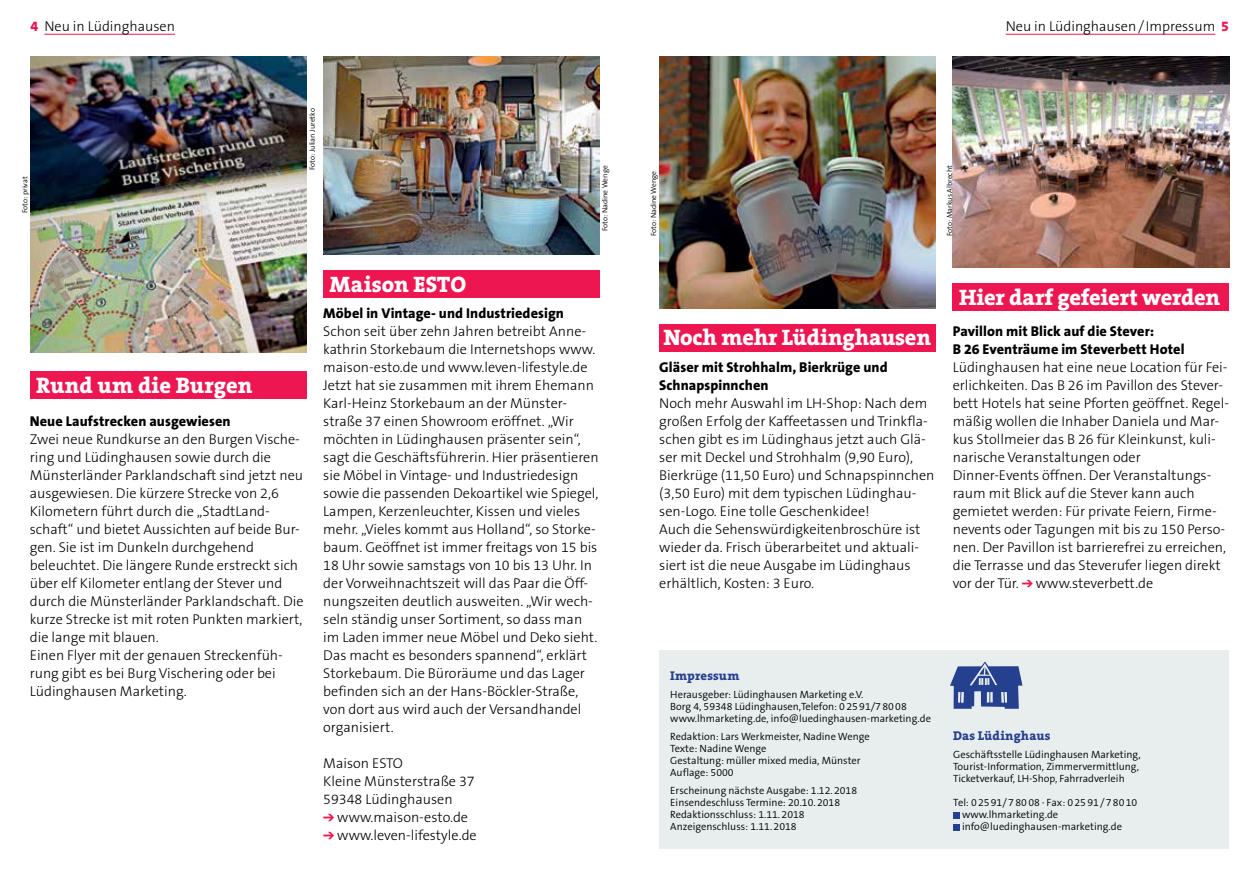
<style>
.page{position:relative;width:1259px;height:893px;background:#fff}
.page>*{position:absolute;margin:0;border:0;box-sizing:border-box;transform-origin:0 0}
.t1{font:800 22.5px "The Serif B8";letter-spacing:-.005em;color:#fff}
.t2{font:300 14.25px/18px "The Sans B3";color:#000}
.t3{font:800 14.25px/18px "The Sans B8";letter-spacing:.005em;color:#000}
.t4{font:800 12.75px "The Serif B8";letter-spacing:.01em;color:#25408f}
.t5{font:300 10.5px/12px "The Sans B4";color:#000}
.t6{font:300 7.5px "The Sans B4";color:#000}
.s1{font-family:"The Sans B8";font-weight:800;color:#ed1651}
.s2{color:#ed1651}
</style>
<div class="page">
<div style="left:30px;top:371px;width:276px;height:28px;background:#ed1651"></div>
<hr style="left:44px;top:34px;width:131px;height:1px;background:#ed1651">
<hr style="left:1005px;top:34px;width:210px;height:1px;background:#ed1651">
<div style="left:659px;top:650px;width:570px;height:198px;background:#e8eded"></div>
<div style="left:953px;top:812px;width:7px;height:6px;background:#25408f"></div>
<div style="left:953px;top:824px;width:7px;height:6px;background:#25408f"></div>
<svg style="left:950px;top:661px;width:72px;height:48px"></svg>
<div style="left:323px;top:270px;width:276px;height:28px;background:#ed1651"></div>
<img style="left:323px;top:56px;width:276px;height:198px">
<div style="left:952px;top:283px;width:277px;height:28px;background:#ed1651"></div>
<img style="left:952px;top:56px;width:277px;height:212px">
<img style="left:659px;top:56px;width:276px;height:252px">
<div style="left:659px;top:324px;width:276px;height:28px;background:#ed1651"></div>
<img style="left:30px;top:56px;width:277px;height:297px">
<p class="t2" style="left:31px;top:18px;width:146px"><span class="s1">4</span> Neu in Lüdinghausen</p>
<p class="t2" style="left:1005px;top:18px;width:225px">Neu in Lüdinghausen/ Impressum <span class="s1">5</span></p>
<p class="t6" style="left:21px;top:213px;width:38px;rotate:-90deg">Foto: privat</p>
<p class="t6" style="left:308px;top:170px;width:63px;rotate:-90deg">Foto: Julian Juretko</p>
<p class="t6" style="left:601px;top:231px;width:67px;rotate:-90deg">Foto: Nadine Wenge</p>
<h1 class="t1" style="left:36px;top:374px;width:218px">Rund um die Burgen</h1>
<p class="t3" style="left:30px;top:413px;width:202px">Neue Laufstrecken ausgewiesen</p>
<p class="t2" style="left:30px;top:431px;width:275px">Zwei neue Rundkurse an den Burgen Vische&shy;ring und Lüdinghausen sowie durch die Münsterländer Parklandschaft sind jetzt neu ausgewiesen. Die kürzere Strecke von 2,6<br>Kilometern führt durch die „StadtLand&shy;schaft“ und bietet Aussichten auf beide Bur&shy;gen. Sie ist im Dunkeln durchgehend beleuchtet. Die längere Runde erstreckt sich über elf Kilometer entlang der Stever und durch die Münsterländer Parklandschaft. Die kurze Strecke ist mit roten Punkten markiert, die lange mit blauen.<br>Einen Flyer mit der genauen Streckenfüh&shy;rung gibt es bei Burg Vischering oder bei Lüdinghausen Marketing.</p>
<h1 class="t1" style="left:330px;top:273px;width:138px">Maison ESTO</h1>
<p class="t3" style="left:323px;top:305px;width:242px">Möbel in Vintage- und Industriedesign</p>
<p class="t2" style="left:323px;top:323px;width:277px">Schon seit über zehn Jahren betreibt Anne&shy;kathrin Storkebaum die Internetshops www. maison-esto.de und www.leven-lifestyle.de Jetzt hat sie zusammen mit ihrem Ehemann Karl-Heinz Storkebaum an der Münster&shy;straße 37 einen Showroom eröffnet. „Wir möchten in Lüdinghausen präsenter sein“, sagt die Geschäftsführerin. Hier präsentieren sie Möbel in Vintage- und Industriedesign sowie die passenden Dekoartikel wie Spiegel, Lampen, Kerzenleuchter, Kissen und vieles mehr. „Vieles kommt aus Holland“, so Storke&shy;baum. Geöffnet ist immer freitags von 15 bis 18 Uhr sowie samstags von 10 bis 13 Uhr. In der Vorweihnachtszeit will das Paar die Öff&shy;nungszeiten deutlich ausweiten. „Wir wech&shy;seln ständig unser Sortiment, so dass man im Laden immer neue Möbel und Deko sieht.<br>Das macht es besonders spannend“, erklärt Storkebaum. Die Büroräume und das Lager befinden sich an der Hans-Böckler-Straße, von dort aus wird auch der Versandhandel organisiert.</p>
<p class="t2" style="left:323px;top:755px;width:153px">Maison ESTO<br>Kleine Münsterstraße 37<br>59348 Lüdinghausen</p>
<p class="t2" style="left:323px;top:809px;width:146px"><span class="s2">➔</span> www.maison-esto.de</p>
<p class="t2" style="left:323px;top:827px;width:155px"><span class="s2">➔</span> www.leven-lifestyle.de</p>
<p class="t6" style="left:650px;top:236px;width:67px;rotate:-90deg">Foto: Nadine Wenge</p>
<p class="t6" style="left:945px;top:236px;width:73px;rotate:-90deg">Foto: Markus Albrecht</p>
<h1 class="t1" style="left:663px;top:326px;width:269px">Noch mehr Lüdinghausen</h1>
<p class="t3" style="left:659px;top:359px;width:230px">Gläser mit Strohhalm, Bierkrüge und<br>Schnapspinnchen</p>
<p class="t2" style="left:659px;top:395px;width:277px">Noch mehr Auswahl im LH-Shop: Nach dem großen Erfolg der Kaffeetassen und Trinkfla&shy;schen gibt es im Lüdinghaus jetzt auch Glä&shy;ser mit Deckel und Strohhalm (9,90 Euro), Bierkrüge (11,50 Euro) und Schnapspinnchen (3,50 Euro) mit dem typischen Lüdinghau&shy;sen-Logo. Eine tolle Geschenkidee!<br>Auch die Sehenswürdigkeitenbroschüre ist wieder da. Frisch überarbeitet und aktuali&shy;siert ist die neue Ausgabe im Lüdinghaus erhältlich, Kosten: 3 Euro.</p>
<h1 class="t1" style="left:959px;top:286px;width:263px">Hier darf gefeiert werden</h1>
<p class="t3" style="left:952px;top:323px;width:233px">Pavillon mit Blick auf die Stever:<br>B 26 Eventräume im Steverbett Hotel</p>
<p class="t2" style="left:952px;top:359px;width:278px">Lüdinghausen hat eine neue Location für Fei&shy;erlichkeiten. Das B 26 im Pavillon des Stever&shy;bett Hotels hat seine Pforten geöffnet. Regel&shy;mäßig wollen die Inhaber Daniela und Mar&shy;kus Stollmeier das B 26 für Kleinkunst, kuli&shy;narische Veranstaltungen oder Dinner-Events öffnen. Der Veranstaltungs&shy;raum mit Blick auf die Stever kann auch gemietet werden: Für private Feiern, Firme&shy;nevents oder Tagungen mit bis zu 150 Perso&shy;nen. Der Pavillon ist barrierefrei zu erreichen, die Terrasse und das Steverufer liegen direkt vor der Tür. <span class="s2">➔</span> www.steverbett.de</p>
<p class="t4" style="left:670px;top:669px;width:71px">Impressum</p>
<p class="t5" style="left:670px;top:689px;width:262px">Herausgeber: Lüdinghausen Marketing e.V.<br>Borg 4, 59348 Lüdinghausen,Telefon: 02591/78008 www.lhmarketing.de, info@luedinghausen-marketing.de</p>
<p class="t5" style="left:670px;top:731px;width:201px">Redaktion: Lars Werkmeister, Nadine Wenge<br>Texte: Nadine Wenge<br>Gestaltung: müller mixed media, Münster<br>Auflage: 5000</p>
<p class="t5" style="left:670px;top:785px;width:188px">Erscheinung nächste Ausgabe: 1.12.2018<br>Einsendeschluss Termine: 20.10.2018<br>Redaktionsschluss: 1.11.2018<br>Anzeigenschluss: 1.11.2018</p>
<p class="t4" style="left:953px;top:729px;width:99px">Das Lüdinghaus</p>
<p class="t5" style="left:953px;top:749px;width:189px">Geschäftsstelle Lüdinghausen Marketing,<br>Tourist-Information, Zimmervermittlung,<br>Ticketverkauf, LH-Shop, Fahrradverleih</p>
<p class="t5" style="left:962px;top:797px;width:177px;text-indent:-9px">Tel: 02591/78008 · Fax: 02591/78010 www.lhmarketing.de info@luedinghausen-marketing.de</p>
</div>
